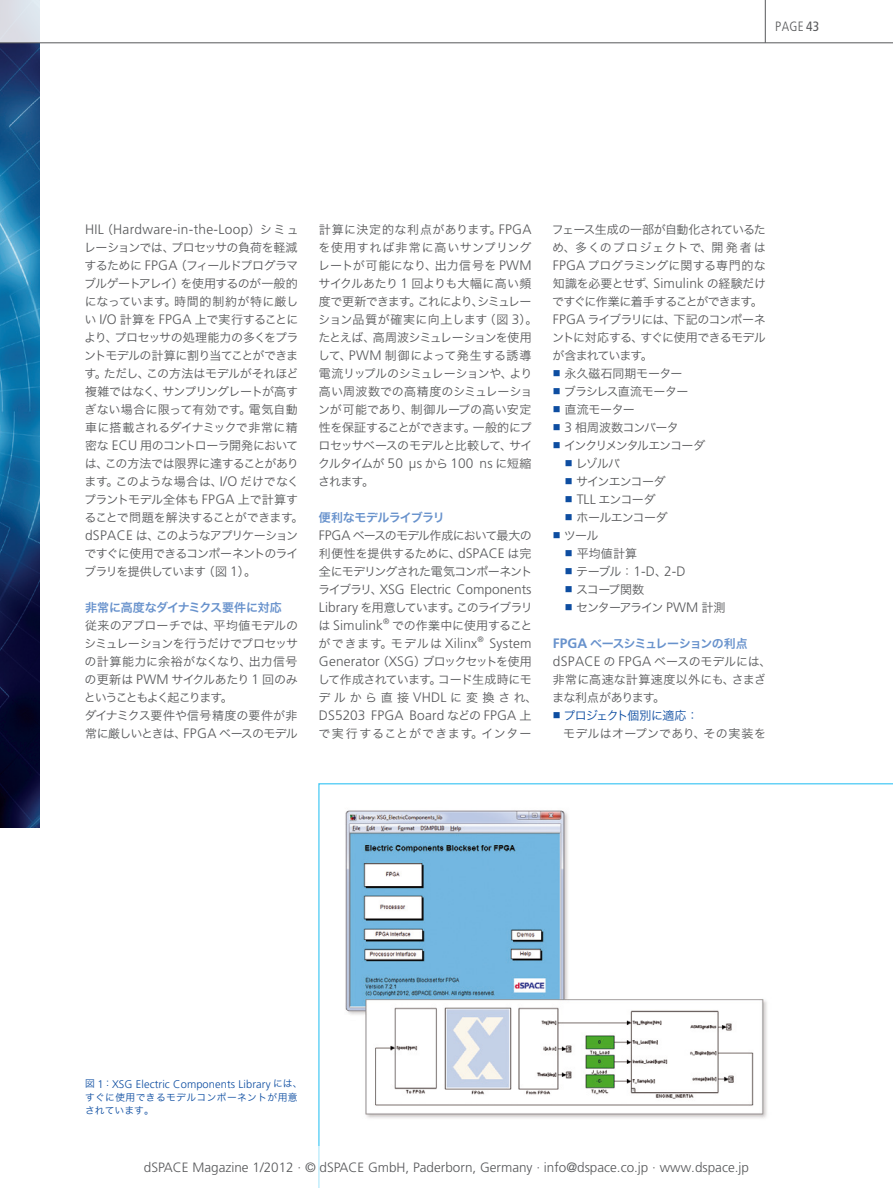
<style>
.page{position:relative;width:893px;height:1188px;background:#fff}
.page>*{position:absolute;margin:0;border:0;box-sizing:border-box;transform-origin:0 0}
.copy_9_12_light_80k{font:300 13.65px/18px "Frutiger LT Pro";letter-spacing:.015em;color:#57585a}
.t1{font:300 13.5px "Frutiger LT Pro";color:#57585a}
.t2{font:300 condensed 13.5px "Frutiger LT Pro";color:#57585a}
.copy_9_12_light_80k-2{font:12px/18px "Hira Kaku Pro W3";letter-spacing:-.035em;color:#57585a;text-align:justify}
.copy_9_12_light_80k-3{font:12px/18px "Hira Kaku Pro W3";letter-spacing:-.01em;color:#57585a}
.copy_9_12_light_80k-4{font:12px/18px "Hira Kaku Pro W3";letter-spacing:-.005em;color:#57585a}
.copy_9_12_light_80k-5{font:12px "Hira Kaku Pro W3";letter-spacing:-.085em;color:#57585a}
.HL_9_12_bold_60-35-0{font:12px "Hira Kaku Pro W6";letter-spacing:-.04em;color:#6892cc}
.copy_9_12_light_80k-6{font:12px "Hira Kaku Pro W3";letter-spacing:-.095em;color:#57585a}
.HL_9_12_bold_60-35-0-2{font:12px "Hira Kaku Pro W6";letter-spacing:-.07em;color:#6892cc}
.copy_9_12_light_80k-7{font:12px "Hira Kaku Pro W3";letter-spacing:.07em;color:#57585a}
.BU_7_5_9_light_itali{font:300 11.1px "Frutiger LT Pro";letter-spacing:.01em;color:#0d4da1}
.BU_7_5_9_light_itali-2{font:9.75px/13.5px "Hira Kaku Pro W3";letter-spacing:.04em;color:#0d4da1}
.s1{font-weight:400}
.s2{font-family:"Hira Kaku Pro W3";font-weight:400;font-size:12px}
.s3{font-family:"Frutiger LT Pro";font-weight:300;font-size:13.65px}
.s4{color:#0d4da1}
.s5{font-family:"Frutiger LT Pro";font-weight:700;font-size:13.65px}
.s6{font-family:"Hira Kaku Pro W3";font-weight:400;font-size:9.75px}
</style>
<div class="page">
<img style="left:0;top:44px;width:40px;height:784px">
<hr style="left:0;top:43px;width:893px;height:1px;background:#57585a">
<hr style="left:765px;top:0;width:1px;height:43px;background:#57585a">
<svg style="left:318px;top:783px;width:575px;height:363px"></svg>
<img style="left:329px;top:796px;width:484px;height:350px">
<p class="t2" style="left:775px;top:18px;width:46px">PAGE <span class="s1">43</span></p>
<p class="copy_9_12_light_80k" style="left:85px;top:221px;width:215px">HIL<span class="s2">（</span>Hardware-in-the-Loop<span class="s2">）シミュ</span></p>
<p class="copy_9_12_light_80k-2" style="left:84px;top:238px;width:221px;text-align:left">レーションでは、プロセッサの負荷を軽減するために <span class="s3">FPGA</span>（フィールドプログラマブルゲートアレイ）を使用するのが一般的になっています。時間的制約が特に厳しい <span class="s3">I/O</span> 計算を <span class="s3">FPGA</span> 上で実行することにより、プロセッサの処理能力の多くをプラントモデルの計算に割り当てことができます。ただし、この方法はモデルがそれほど複雑ではなく、サンプリングレートが高すぎない場合に限って有効です。電気自動車に搭載されるダイナミックで非常に精密な <span class="s3">ECU</span> 用のコントローラ開発においては、この方法では限界に達することがあります。このような場合は、<span class="s3">I/O</span> だけでなくプラントモデル全体も <span class="s3">FPGA</span> 上で計算することで問題を解決することができます。<span class="s3">dSPACE</span> は、このようなアプリケーションですぐに使用できるコンポーネントのライブラリを提供しています（図 <span class="s3">1</span>）。</p>
<p class="HL_9_12_bold_60-35-0" style="left:85px;top:597px;width:198px">非常に高度なダイナミクス要件に対応</p>
<p class="copy_9_12_light_80k-2" style="left:84px;top:616px;width:216px">従来のアプローチでは、平均値モデルのシミュレーションを行うだけでプロセッサの計算能力に余裕がなくなり、出力信号の更新は <span class="s3">PWM</span> サイクルあたり <span class="s3">1</span> 回のみということもよく起こります。</p>
<p class="copy_9_12_light_80k-2" style="left:85px;top:706px;width:215px">ダイナミクス要件や信号精度の要件が非常に厳しいときは、<span class="s3">FPGA</span> ベースのモデル</p>
<p class="copy_9_12_light_80k-2" style="left:318px;top:220px;width:221px;text-align:left">計算に決定的な利点があります。<span class="s3">FPGA</span>を使用すれば非常に高いサンプリングレートが可能になり、出力信号を <span class="s3">PWM</span>サイクルあたり <span class="s3">1</span> 回よりも大幅に高い頻度で更新できます。これにより、シミュレーション品質が確実に向上します（図 <span class="s3">3</span>）。たとえば、高周波シミュレーションを使用して、<span class="s3">PWM</span> 制御によって発生する誘導電流リップルのシミュレーションや、より高い周波数での高精度のシミュレーションが可能であり、制御ループの高い安定性を保証することができます。一般的にプロセッサベースのモデルと比較して、サイクルタイムが <span class="s3">50 µs</span> から <span class="s3">100 ns</span> に短縮されます。</p>
<p class="HL_9_12_bold_60-35-0" style="left:319px;top:507px;width:127px">便利なモデルライブラリ</p>
<p class="copy_9_12_light_80k-2" style="left:319px;top:526px;width:215px"><span class="s3">FPGA</span> ベースのモデル作成において最大の利便性を提供するために、<span class="s3">dSPACE</span> は完全にモデリングされた電気コンポーネント</p>
<p class="copy_9_12_light_80k" style="left:318px;top:581px;width:215px"><span class="s2">ライブラリ、</span>XSG Electric Components</p>
<p class="copy_9_12_light_80k-5" style="left:319px;top:597px;width:215px"><span class="s3">Library</span> を用意しています。このライブラリ</p>
<p class="copy_9_12_light_80k" style="left:319px;top:617px;width:72px"><span class="s2">は</span> Simulink<sup>®</sup></p>
<p class="copy_9_12_light_80k-2" style="left:392px;top:616px;width:142px">での作業中に使用すること</p>
<p class="copy_9_12_light_80k" style="left:319px;top:635px;width:215px"><span class="s2">ができます。モデルは</span> Xilinx<sup>®</sup> System<br>Generator<span class="s2">（</span>XSG<span class="s2">）ブロックセットを使用</span></p>
<p class="copy_9_12_light_80k-3" style="left:318px;top:670px;width:221px">して作成されています。コード生成時にモデルから直接<span class="s3">VHDL</span>に変換され、</p>
<p class="copy_9_12_light_80k" style="left:319px;top:707px;width:214px">DS5203 FPGA Board <span class="s2">などの</span> FPGA <span class="s2">上</span></p>
<p class="copy_9_12_light_80k-7" style="left:318px;top:723px;width:215px">で実行することができます。インター</p>
<p class="copy_9_12_light_80k-2" style="left:552px;top:220px;width:216px">フェース生成の一部が自動化されているため、多くのプロジェクトで、開発者は<span class="s3">FPGA</span> プログラミングに関する専門的な知識を必要とせず、<span class="s3">Simulink</span> の経験だけですぐに作業に着手することができます。</p>
<p class="copy_9_12_light_80k-2" style="left:552px;top:310px;width:215px"><span class="s3">FPGA</span> ライブラリには、下記のコンポーネントに対応する、すぐに使用できるモデルが含まれています。</p>
<p class="copy_9_12_light_80k-4" style="left:553px;top:364px;width:131px"><span class="s4">■</span> 永久磁石同期モーター</p>
<p class="copy_9_12_light_80k-2" style="left:553px;top:382px;width:137px"><span class="s4">■</span> ブラシレス直流モーター</p>
<p class="copy_9_12_light_80k-2" style="left:553px;top:400px;width:84px"><span class="s4">■</span> 直流モーター</p>
<p class="copy_9_12_light_80k-2" style="left:553px;top:418px;width:128px"><span class="s4">■</span> <span class="s3">3</span> 相周波数コンバータ</p>
<p class="copy_9_12_light_80k-6" style="left:553px;top:435px;width:154px"><span class="s4">■</span> インクリメンタルエンコーダ</p>
<p class="copy_9_12_light_80k-2" style="left:565px;top:454px;width:57px"><span class="s4">■</span> レゾルバ</p>
<p class="copy_9_12_light_80k-5" style="left:565px;top:471px;width:102px"><span class="s4">■</span> サインエンコーダ</p>
<p class="copy_9_12_light_80k-2" style="left:565px;top:490px;width:92px"><span class="s4">■</span> <span class="s3">TLL</span> エンコーダ</p>
<p class="copy_9_12_light_80k-2" style="left:565px;top:508px;width:105px"><span class="s4">■</span> ホールエンコーダ</p>
<p class="copy_9_12_light_80k-2" style="left:553px;top:526px;width:47px"><span class="s4">■</span> ツール</p>
<p class="copy_9_12_light_80k-2" style="left:565px;top:544px;width:74px"><span class="s4">■</span> 平均値計算</p>
<p class="copy_9_12_light_80k-2" style="left:565px;top:562px;width:122px"><span class="s4">■</span> テーブル：<span class="s3">1-D</span>、<span class="s3">2-D</span></p>
<p class="copy_9_12_light_80k-2" style="left:565px;top:580px;width:81px"><span class="s4">■</span> スコープ関数</p>
<p class="copy_9_12_light_80k-6" style="left:565px;top:597px;width:162px"><span class="s4">■</span> センターアライン <span class="s3">PWM</span> 計測</p>
<p class="HL_9_12_bold_60-35-0-2" style="left:553px;top:633px;width:197px"><span class="s5">FPGA</span> ベースシミュレーションの利点</p>
<p class="copy_9_12_light_80k-3" style="left:552px;top:652px;width:221px"><span class="s3">dSPACE</span> の <span class="s3">FPGA</span> ベースのモデルには、非常に高速な計算速度以外にも、さまざまな利点があります。</p>
<p class="copy_9_12_light_80k-4" style="left:563px;top:706px;width:205px;text-indent:-10px"><span class="s4">■ プロジェクト個別に適応：<br></span>モデルはオープンであり、その実装を</p>
<p class="BU_7_5_9_light_itali" style="left:85px;top:1077px;width:219px"><span class="s6">図</span> 1<span class="s6">：</span>XSG Electric Components Library <span class="s6">には、</span></p>
<p class="BU_7_5_9_light_itali-2" style="left:85px;top:1090px;width:214px">すぐに使用できるモデルコンポーネントが用意されています。</p>
<p class="t1" style="left:144px;top:1159px;width:607px">dSPACE Magazine 1/2012 · © dSPACE GmbH, Paderborn, Germany · info@dspace.co.jp · www.dspace.jp</p>
</div>
